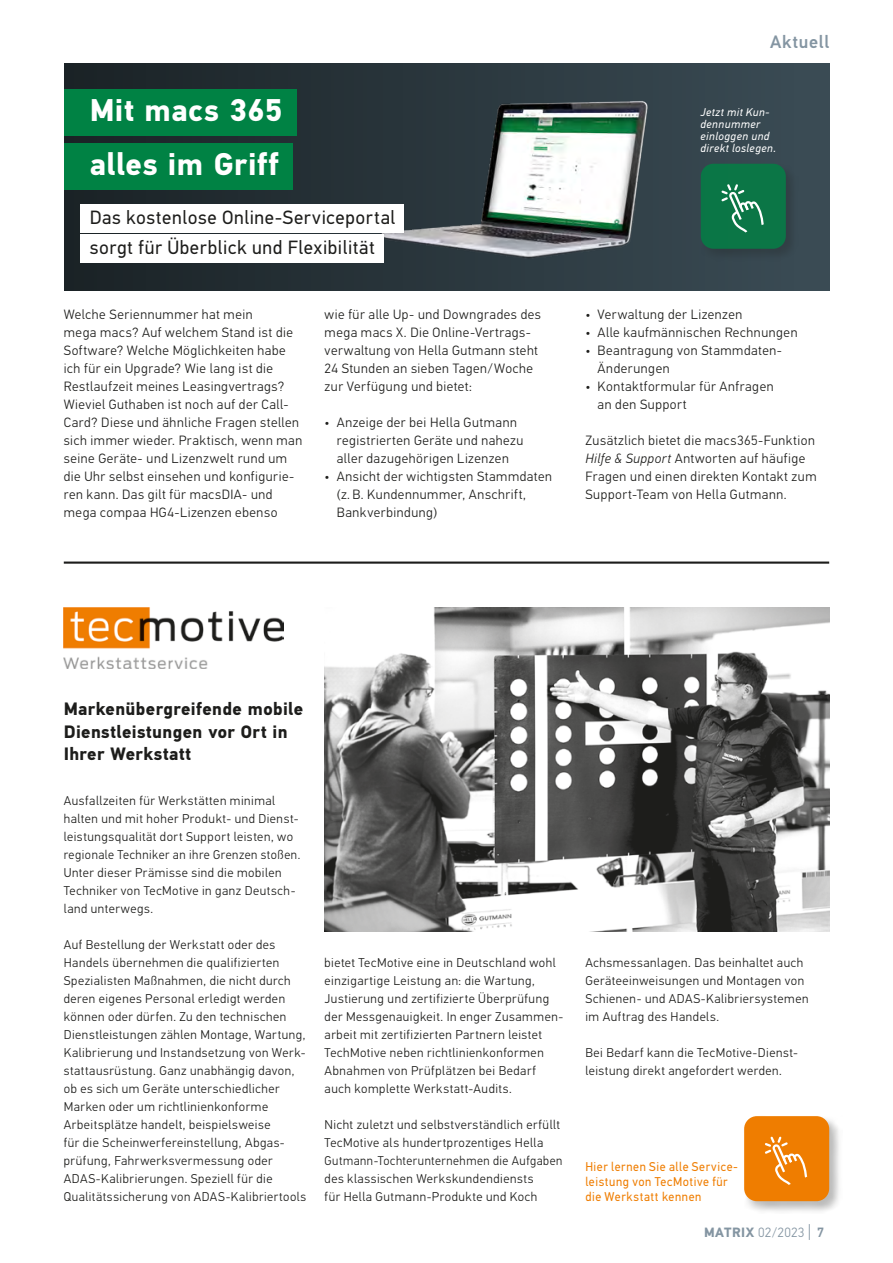
<style>
.page{position:relative;width:893px;height:1263px;background:#fff}
.page>*{position:absolute;margin:0;border:0;box-sizing:border-box;transform-origin:0 0}
.t1{font:700 31.5px/54px "Hella DIN Universal";letter-spacing:.015em;color:#fff}
.t2{font:19.2px/30.5px "Hella DIN Universal";letter-spacing:.03em;color:#1d1d1b}
.t3{font:700 18px/22.5px "Hella DIN Universal";letter-spacing:.02em;color:#1d1d1b}
.t4{font:500 18px "Hella DIN Universal";letter-spacing:.04em;color:#8495a2}
.t5{font:300 13.5px/18px "Hella DIN Universal";letter-spacing:.04em;color:#1d1d1b}
.t6{font:300 13.5px "Hella DIN Universal";letter-spacing:.02em;color:#8495a2}
.t7{font:300 12.75px/18px "Hella DIN Universal";letter-spacing:.045em;color:#1d1d1b}
.t8{font:12.75px/15px "Hella DIN Universal";letter-spacing:.05em;color:#ef7d00;scale:.96 1}
.t9{font:italic 11.25px/12px "Hella DIN Universal";letter-spacing:.04em;color:#fff}
.s1{font-style:italic}
.s2{font-weight:700}
.s3{font-size:18px}
.s4{font-weight:500}
</style>
<div class="page">
<div style="left:64px;top:63px;width:765px;height:228px;background:linear-gradient(to right,#1a2727,#3b4a55)"></div>
<img style="left:325px;top:607px;width:504px;height:324px">
<img style="left:64px;top:607px;width:219px;height:62px">
<img style="left:370px;top:90px;width:289px;height:201px">
<hr style="left:64px;top:561px;width:765px;height:3px;background:#1d1d1b">
<div style="left:64px;top:89px;width:232px;height:46px;background:#008244"></div>
<div style="left:64px;top:143px;width:229px;height:46px;background:#008244"></div>
<div style="left:81px;top:204px;width:323px;height:29px;background:#fff"></div>
<div style="left:81px;top:235px;width:303px;height:28px;background:#fff"></div>
<div style="left:743px;top:1115px;width:99px;height:99px;background:#1d1d1b;opacity:.3"></div>
<div style="left:744px;top:1116px;width:85px;height:85px;background:#ef7d00;border-radius:13px"></div>
<svg style="left:765px;top:1136px;width:42px;height:49px"></svg>
<div style="left:699px;top:163px;width:100px;height:99px;background:#35454c"></div>
<div style="left:701px;top:164px;width:85px;height:85px;background:#0b7646;border-radius:13px"></div>
<svg style="left:721px;top:184px;width:43px;height:48px"></svg>
<h1 class="t1" style="left:90px;top:85px;width:194px">Mit macs 365 alles im Griff</h1>
<h2 class="t2" style="left:90px;top:203px;width:307px">Das kostenlose Online-Serviceportal sorgt für Überblick und Flexibilität</h2>
<p class="t5" style="left:64px;top:306px;width:240px">Welche Seriennummer hat mein<br>mega macs? Auf welchem Stand ist die Software? Welche Möglichkeiten habe ich für ein Upgrade? Wie lang ist die Restlaufzeit meines Leasingvertrags?<br>Wieviel Guthaben ist noch auf der Call-Card? Diese und ähnliche Fragen stellen sich immer wieder. Praktisch, wenn man seine Geräte- und Lizenzwelt rund um die Uhr selbst einsehen und konfigurie&shy;ren kann. Das gilt für macsDIA- und mega compaa HG4-Lizenzen ebenso</p>
<p class="t5" style="left:325px;top:306px;width:218px">wie für alle Up- und Downgrades des mega macs X. Die Online-Vertrags&shy;verwaltung von Hella Gutmann steht<br>24 Stunden an sieben Tagen/Woche zur Verfügung und bietet:</p>
<p class="t5" style="left:337px;top:414px;width:188px;text-indent:-12px">• Anzeige der bei Hella Gutmann registrierten Geräte und nahezu aller dazugehörigen Lizenzen</p>
<p class="t5" style="left:337px;top:468px;width:217px;text-indent:-12px">• Ansicht der wichtigsten Stammdaten (z. B. Kundennummer, Anschrift,<br>Bankverbindung)</p>
<h3 class="t4" style="left:770px;top:30px;width:61px">Aktuell</h3>
<p class="t9" style="left:700px;top:106px;width:77px">Jetzt mit Kun&shy;dennummer einloggen und direkt loslegen.</p>
<p class="t5" style="left:585px;top:306px;width:158px">• Verwaltung der Lizenzen</p>
<p class="t5" style="left:585px;top:324px;width:214px">• Alle kaufmännischen Rechnungen</p>
<p class="t5" style="left:598px;top:342px;width:186px;text-indent:-12px">• Beantragung von Stammdaten-<br>Änderungen</p>
<p class="t5" style="left:598px;top:378px;width:177px;text-indent:-12px">• Kontaktformular für Anfragen an den Support</p>
<p class="t5" style="left:585px;top:432px;width:233px">Zusätzlich bietet die macs365-Funktion <span class="s1">Hilfe &amp; Support</span> Antworten auf häufige Fragen und einen direkten Kontakt zum Support-Team von Hella Gutmann.</p>
<h3 class="t3" style="left:64px;top:699px;width:241px">Markenübergreifende mobile<br>Dienstleistungen vor Ort in<br>Ihrer Werkstatt</h3>
<p class="t7" style="left:64px;top:793px;width:238px">Ausfallzeiten für Werkstätten minimal halten und mit hoher Produkt- und Dienst&shy;leistungsqualität dort Support leisten, wo regionale Techniker an ihre Grenzen stoßen.<br>Unter dieser Prämisse sind die mobilen Techniker von TecMotive in ganz Deutsch&shy;land unterwegs.</p>
<p class="t7" style="left:64px;top:937px;width:244px">Auf Bestellung der Werkstatt oder des Handels übernehmen die qualifizierten Spezialisten Maßnahmen, die nicht durch deren eigenes Personal erledigt werden können oder dürfen. Zu den technischen Dienstleistungen zählen Montage, Wartung, Kalibrierung und Instandsetzung von Werk&shy;stattausrüstung. Ganz unabhängig davon, ob es sich um Geräte unterschiedlicher Marken oder um richtlinienkonforme Arbeitsplätze handelt, beispielsweise<br>für die Scheinwerfereinstellung, Abgas&shy;prüfung, Fahrwerksvermessung oder ADAS-Kalibrierungen. Speziell für die Qualitätssicherung von ADAS-Kalibriertools</p>
<p class="t7" style="left:325px;top:955px;width:240px">bietet TecMotive eine in Deutschland wohl einzigartige Leistung an: die Wartung, Justierung und zertifizierte Überprüfung der Messgenauigkeit. In enger Zusammen&shy;arbeit mit zertifizierten Partnern leistet TechMotive neben richtlinienkonformen Abnahmen von Prüfplätzen bei Bedarf auch komplette Werkstatt-Audits.</p>
<p class="t7" style="left:325px;top:1117px;width:239px">Nicht zuletzt und selbstverständlich erfüllt TecMotive als hundertprozentiges Hella Gutmann-Tochterunternehmen die Aufgaben des klassischen Werkskundendiensts<br>für Hella Gutmann-Produkte und Koch</p>
<p class="t7" style="left:585px;top:955px;width:225px">Achsmessanlagen. Das beinhaltet auch Geräteeinweisungen und Montagen von Schienen- und ADAS-Kalibriersystemen im Auftrag des Handels.</p>
<p class="t7" style="left:585px;top:1045px;width:213px">Bei Bedarf kann die TecMotive-Dienst&shy;leistung direkt angefordert werden.</p>
<p class="t8" style="left:585px;top:1160px;width:160px">Hier lernen Sie alle Service&shy;leistung von TecMotive für die Werkstatt kennen</p>
<p class="t6" style="left:704px;top:1224px;width:122px"><span class="s2">MATRIX</span> 02/2023 <span class="s3">|</span> <span class="s4">7</span></p>
</div>
